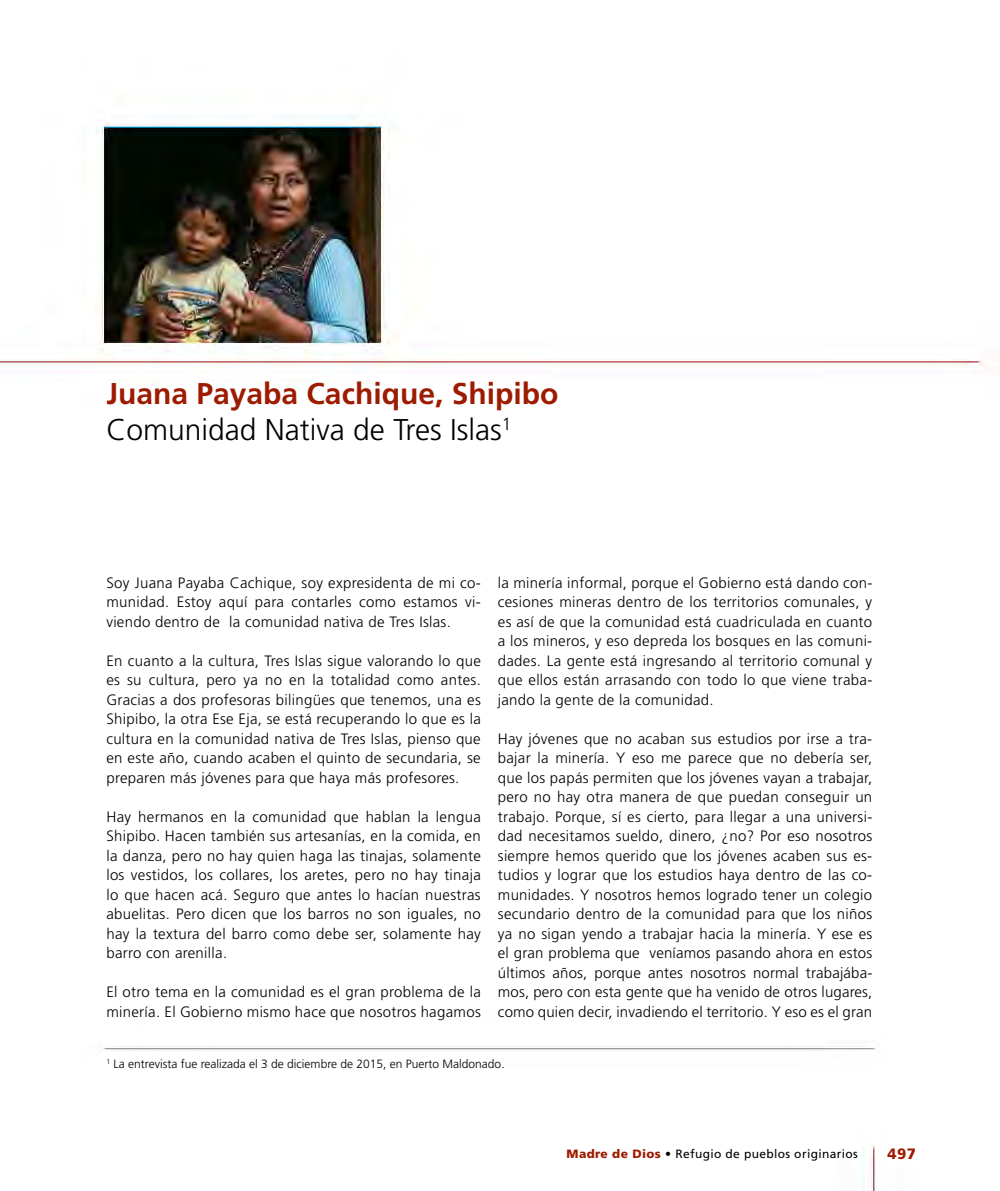
<style>
.page{position:relative;width:1000px;height:1191px;background:#fff}
.page>*{position:absolute;margin:0;border:0;box-sizing:border-box;transform-origin:0 0}
.t1{font:700 30px/36px "Frutiger LT Std";color:#9d1b00}
.t2{font:300 15px/19.5px "Frutiger LT Std";letter-spacing:.02em;color:#000;text-align:justify}
.t3{font:900 15px "Frutiger LT Std";color:#9d1b00}
.t4{font:300 12px "Frutiger LT Std";color:#000}
.t5{font:12px "Frutiger LT Std";letter-spacing:.03em;color:#000}
.s1{font-weight:300;color:#000}
.s2{font-weight:900;color:#9d1b00}
</style>
<div class="page">
<img style="left:0;top:115px;width:984px;height:1076px">
<p class="t1" style="left:106px;top:375px;width:453px">Juana Payaba Cachique, Shipibo<br><span class="s1">Comunidad Nativa de Tres Islas</span><sup>1</sup></p>
<p class="t2" style="left:497px;top:573px;width:376px">la minería informal, porque el Gobierno está dando con&shy;cesiones mineras dentro de los territorios comunales, y es así de que la comunidad está cuadriculada en cuanto a los mineros, y eso depreda los bosques en las comuni&shy;dades. La gente está ingresando al territorio comunal y que ellos están arrasando con todo lo que viene traba&shy;jando la gente de la comunidad.</p>
<p class="t2" style="left:497px;top:729px;width:376px">Hay jóvenes que no acaban sus estudios por irse a tra&shy;bajar la minería. Y eso me parece que no debería ser, que los papás permiten que los jóvenes vayan a trabajar, pero no hay otra manera de que puedan conseguir un trabajo. Porque, sí es cierto, para llegar a una universi&shy;dad necesitamos sueldo, dinero, ¿no? Por eso nosotros siempre hemos querido que los jóvenes acaben sus es&shy;tudios y lograr que los estudios haya dentro de las co&shy;munidades. Y nosotros hemos logrado tener un colegio secundario dentro de la comunidad para que los niños ya no sigan yendo a trabajar hacia la minería. Y ese es el gran problema que veníamos pasando ahora en estos últimos años, porque antes nosotros normal trabajába&shy;mos, pero con esta gente que ha venido de otros lugares, como quien decir, invadiendo el territorio. Y eso es el gran</p>
<p class="t4" style="left:106px;top:1056px;width:399px"><sup>1</sup> La entrevista fue realizada el 3 de diciembre de 2015, en Puerto Maldonado.</p>
<p class="t2" style="left:106px;top:573px;width:376px">Soy Juana Payaba Cachique, soy expresidenta de mi co&shy;munidad. Estoy aquí para contarles como estamos vi&shy;viendo dentro de la comunidad nativa de Tres Islas.</p>
<p class="t2" style="left:106px;top:651px;width:376px">En cuanto a la cultura, Tres Islas sigue valorando lo que es su cultura, pero ya no en la totalidad como antes.<br>Gracias a dos profesoras bilingües que tenemos, una es Shipibo, la otra Ese Eja, se está recuperando lo que es la cultura en la comunidad nativa de Tres Islas, pienso que en este año, cuando acaben el quinto de secundaria, se preparen más jóvenes para que haya más profesores.</p>
<p class="t2" style="left:106px;top:807px;width:376px">Hay hermanos en la comunidad que hablan la lengua Shipibo. Hacen también sus artesanías, en la comida, en la danza, pero no hay quien haga las tinajas, solamente los vestidos, los collares, los aretes, pero no hay tinaja lo que hacen acá. Seguro que antes lo hacían nuestras abuelitas. Pero dicen que los barros no son iguales, no hay la textura del barro como debe ser, solamente hay barro con arenilla.</p>
<p class="t2" style="left:106px;top:982px;width:376px">El otro tema en la comunidad es el gran problema de la minería. El Gobierno mismo hace que nosotros hagamos</p>
<p class="t5" style="left:566px;top:1146px;width:293px"><span class="s2">Madre de Dios</span> • Refugio de pueblos originarios</p>
<p class="t3" style="left:887px;top:1144px;width:30px">497</p>
</div>
